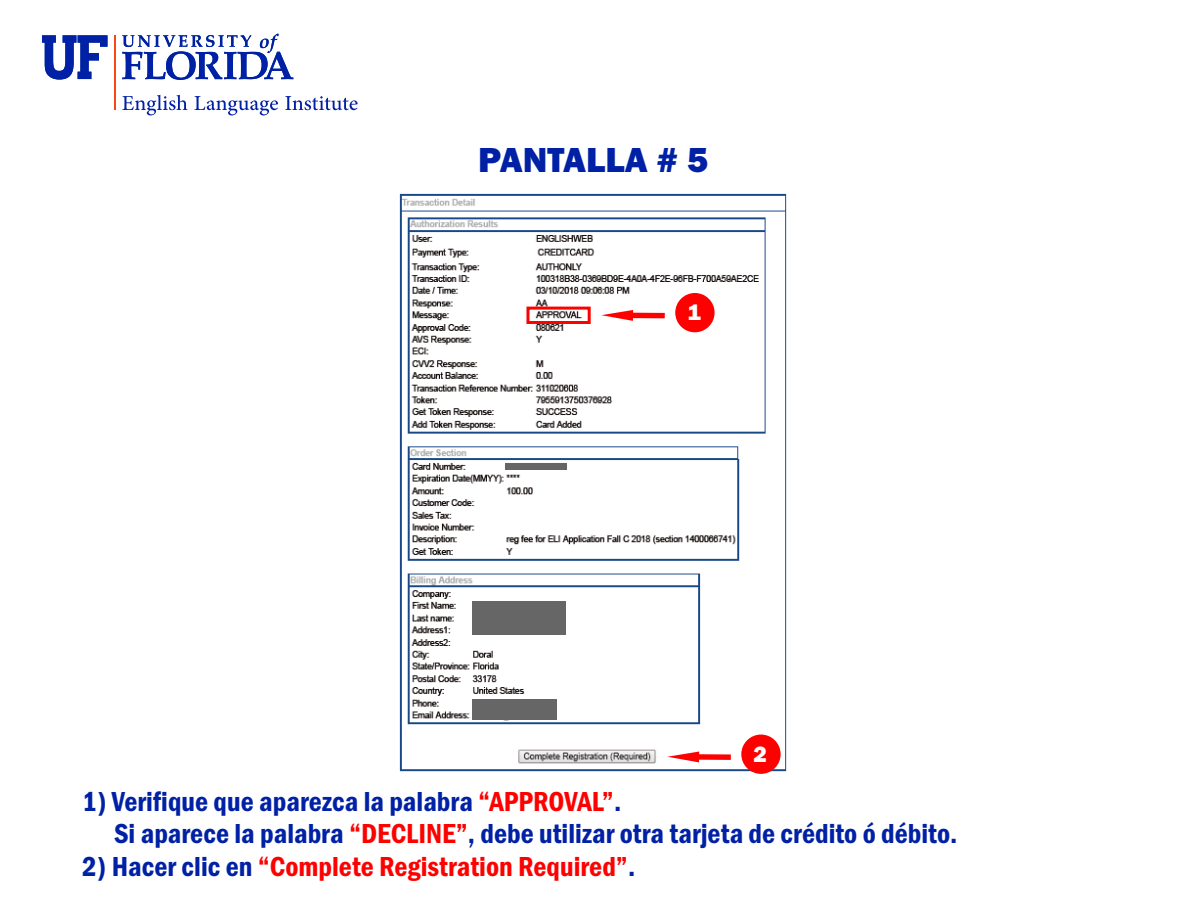
<style>
.page{position:relative;width:1188px;height:918px;background:#fff}
.page>*{position:absolute;margin:0;border:0;box-sizing:border-box;transform-origin:0 0}
.t1{font:800 36px "Franklin Gothic";color:#0021a5}
.t2{font:600 condensed 28.5px/32.2px "Franklin Gothic";color:#0021a5}
.t3{font:600 condensed 28.5px "Franklin Gothic";color:#f00}
.t4{font:800 22.95px "Franklin Gothic";color:#fff}
.s1{color:#f00}
.s2{color:#0021a5}
</style>
<div class="page">
<hr style="left:114px;top:35px;width:2px;height:75px;background:#fa4516">
<svg style="left:122px;top:34px;width:171px;height:46px"></svg>
<svg style="left:42px;top:35px;width:65px;height:45px"></svg>
<svg style="left:122px;top:95px;width:65px;height:20px"></svg>
<svg style="left:194px;top:96px;width:84px;height:19px"></svg>
<svg style="left:285px;top:96px;width:73px;height:14px"></svg>
<img style="left:399px;top:193px;width:388px;height:581px">
<div style="left:526px;top:307px;width:65px;height:17px;border:3px solid #f00"></div>
<svg style="left:601px;top:310px;width:64px;height:11px"></svg>
<div style="left:675px;top:293px;width:40px;height:39px;background:#f00;border-radius:50%"></div>
<svg style="left:667px;top:752px;width:64px;height:10px"></svg>
<div style="left:741px;top:735px;width:40px;height:39px;background:#f00;border-radius:50%"></div>
<div style="left:472px;top:601px;width:93px;height:34px;background:#666"></div>
<div style="left:506px;top:463px;width:61px;height:7px;background:#666"></div>
<div style="left:472px;top:699px;width:85px;height:21px;background:#666"></div>
<p class="t1" style="left:478px;top:147px;width:231px">PANTALLA # 5</p>
<p class="t4" style="left:688px;top:304px;width:15px">1</p>
<p class="t4" style="left:754px;top:746px;width:15px">2</p>
<p class="t2" style="left:114px;top:788px;width:845px;text-indent:-32px">1) Verifique que aparezca la palabra <span class="s1">“APPROVAL”</span>.<br>Si aparece la palabra <span class="s1">“DECLINE”</span>, debe utilizar otra tarjeta de crédito ó débito.</p>
<p class="t3" style="left:82px;top:856px;width:555px"><span class="s2">2) Hacer clic en</span> “Complete Registration Required”<span class="s2">.</span></p>
</div>
